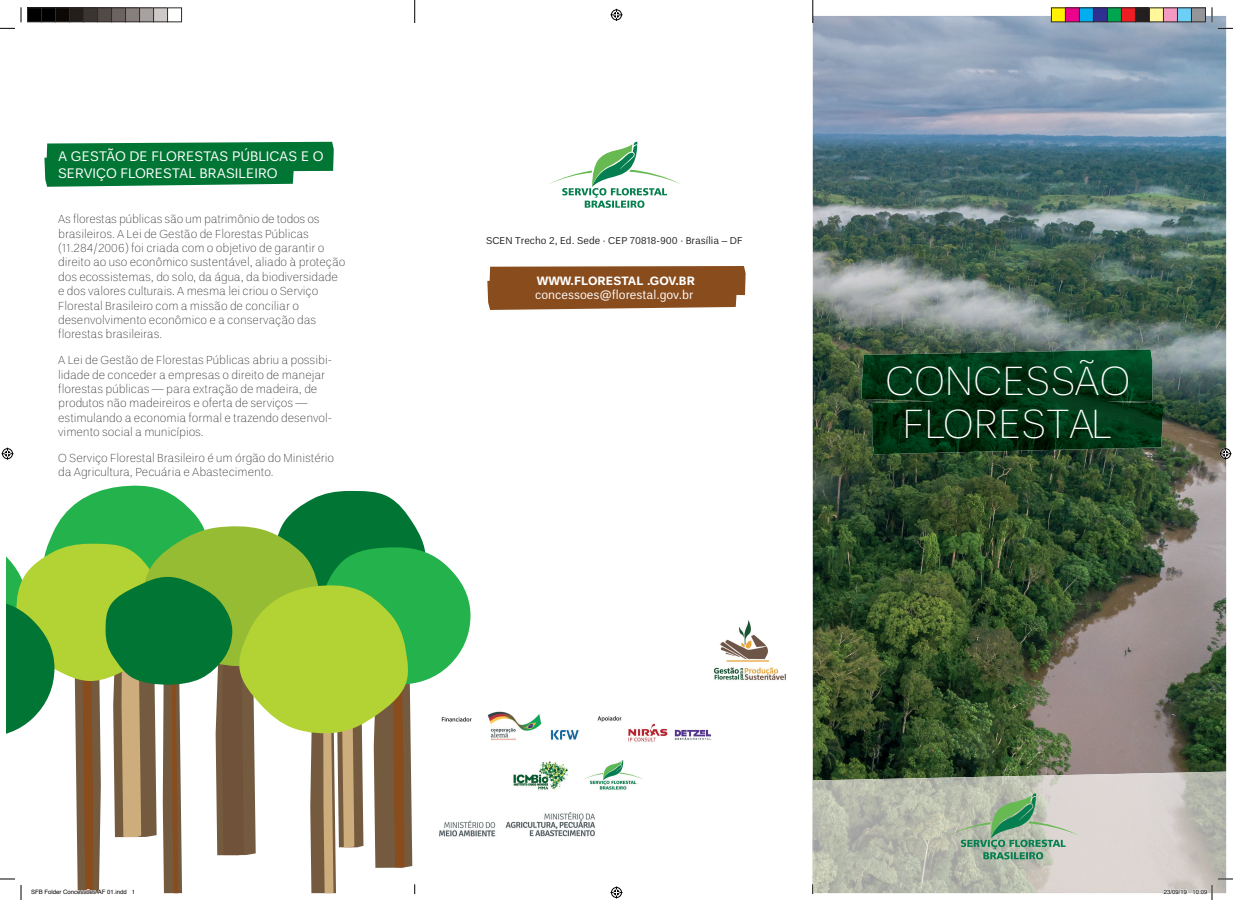
<style>
.page{position:relative;width:1233px;height:900px;background:#fff}
.page>*{position:absolute;margin:0;border:0;box-sizing:border-box;transform-origin:0 0}
.t1{font:300 42px/42.8px "Un B Pro";color:#fff;text-align:center}
.t2{font:14px/16.8px "Un B Pro";color:#fff}
.t3{font:300 12px/14.4px "Un B Pro";color:#231f20}
.t4{font:12px "Un B Pro";color:#fff}
.t5{font:700 12px "Un B Pro";color:#fff}
.t6{font:10px "Un B Pro";color:#231f20}
.t7{font:6px "Helvetica";color:#000}
</style>
<div class="page">
<img style="left:470px;top:618px;width:316px;height:219px">
<img style="left:813px;top:16px;width:413px;height:755px">
<svg style="left:414px;top:0;width:1px;height:23px"></svg>
<svg style="left:812px;top:0;width:1px;height:23px"></svg>
<svg style="left:44px;top:142px;width:290px;height:45px;background:#1a8349"></svg>
<svg style="left:487px;top:266px;width:258px;height:44px;background:#90562a"></svg>
<img style="left:861px;top:349px;width:302px;height:105px">
<img style="left:813px;top:771px;width:413px;height:122px">
<svg style="left:946px;top:793px;width:133px;height:66px;background:#a6bba5"></svg>
<svg style="left:549px;top:142px;width:131px;height:66px"></svg>
<svg style="left:0;top:28px;width:15px;height:1px"></svg>
<svg style="left:1218px;top:28px;width:15px;height:1px"></svg>
<svg style="left:1218px;top:878px;width:15px;height:2px"></svg>
<svg style="left:20px;top:7px;width:2px;height:15px"></svg>
<svg style="left:1211px;top:7px;width:1px;height:15px"></svg>
<svg style="left:610px;top:9px;width:12px;height:12px"></svg>
<svg style="left:610px;top:886px;width:12px;height:12px"></svg>
<svg style="left:2px;top:448px;width:12px;height:12px"></svg>
<svg style="left:1219px;top:448px;width:12px;height:12px"></svg>
<div style="left:28px;top:8px;width:14px;height:14px;background:#000"></div>
<div style="left:27px;top:7px;width:15px;height:15px;border:1px solid #302a28"></div>
<div style="left:42px;top:8px;width:14px;height:14px;background:#000"></div>
<div style="left:41px;top:7px;width:15px;height:15px;border:1px solid #302a28"></div>
<div style="left:56px;top:8px;width:14px;height:14px;background:#0c0806"></div>
<div style="left:55px;top:7px;width:15px;height:15px;border:1px solid #302a28"></div>
<div style="left:70px;top:8px;width:14px;height:14px;background:#241e1b"></div>
<div style="left:69px;top:7px;width:15px;height:15px;border:1px solid #302a28"></div>
<div style="left:84px;top:8px;width:14px;height:14px;background:#3b3532"></div>
<div style="left:83px;top:7px;width:15px;height:15px;border:1px solid #302a28"></div>
<div style="left:98px;top:8px;width:14px;height:14px;background:#524a47"></div>
<div style="left:97px;top:7px;width:15px;height:15px;border:1px solid #302a28"></div>
<div style="left:112px;top:8px;width:14px;height:14px;background:#6b6360"></div>
<div style="left:111px;top:7px;width:15px;height:15px;border:1px solid #302a28"></div>
<div style="left:126px;top:8px;width:14px;height:14px;background:#867f7c"></div>
<div style="left:125px;top:7px;width:15px;height:15px;border:1px solid #302a28"></div>
<div style="left:140px;top:8px;width:14px;height:14px;background:#a7a2a0"></div>
<div style="left:139px;top:7px;width:15px;height:15px;border:1px solid #302a28"></div>
<div style="left:154px;top:8px;width:14px;height:14px;background:#cdc9c8"></div>
<div style="left:153px;top:7px;width:15px;height:15px;border:1px solid #302a28"></div>
<div style="left:167px;top:7px;width:15px;height:15px;border:1px solid #302a28"></div>
<div style="left:1051px;top:8px;width:14px;height:14px;background:#fff101"></div>
<div style="left:1051px;top:7px;width:15px;height:15px;border:1px solid #302a28"></div>
<div style="left:1065px;top:8px;width:14px;height:14px;background:#ed028c"></div>
<div style="left:1065px;top:7px;width:15px;height:15px;border:1px solid #302a28"></div>
<div style="left:1079px;top:8px;width:14px;height:14px;background:#00aeef"></div>
<div style="left:1079px;top:7px;width:15px;height:15px;border:1px solid #302a28"></div>
<div style="left:1093px;top:8px;width:14px;height:14px;background:#2e3092"></div>
<div style="left:1093px;top:7px;width:15px;height:15px;border:1px solid #302a28"></div>
<div style="left:1107px;top:8px;width:14px;height:14px;background:#00a54f"></div>
<div style="left:1107px;top:7px;width:15px;height:15px;border:1px solid #302a28"></div>
<div style="left:1121px;top:8px;width:14px;height:14px;background:#ee1d23"></div>
<div style="left:1121px;top:7px;width:15px;height:15px;border:1px solid #302a28"></div>
<div style="left:1135px;top:8px;width:14px;height:14px;background:#231f20"></div>
<div style="left:1135px;top:7px;width:15px;height:15px;border:1px solid #302a28"></div>
<div style="left:1149px;top:8px;width:14px;height:14px;background:#fff79a"></div>
<div style="left:1149px;top:7px;width:15px;height:15px;border:1px solid #302a28"></div>
<div style="left:1163px;top:8px;width:14px;height:14px;background:#f499c2"></div>
<div style="left:1163px;top:7px;width:15px;height:15px;border:1px solid #302a28"></div>
<div style="left:1177px;top:8px;width:14px;height:14px;background:#6bcff6"></div>
<div style="left:1177px;top:7px;width:15px;height:15px;border:1px solid #302a28"></div>
<div style="left:1191px;top:8px;width:14px;height:14px;background:#939598"></div>
<div style="left:1191px;top:7px;width:15px;height:15px;border:1px solid #302a28"></div>
<svg style="left:0;top:485px;width:470px;height:415px"></svg>
<svg style="left:1163px;top:885px;width:49px;height:15px"></svg>
<div style="left:601px;top:805px;width:119px;height:38px;background:#fff"></div>
<p class="t2" style="left:58px;top:148px;width:267px">A GESTÃO DE FLORESTAS PÚBLICAS E O<br>SERVIÇO FLORESTAL BRASILEIRO</p>
<p class="t3" style="left:58px;top:212px;width:289px">As florestas públicas são um patrimônio de todos os brasileiros. A Lei de Gestão de Florestas Públicas (11.284/2006) foi criada com o objetivo de garantir o direito ao uso econômico sustentável, aliado à proteção dos ecossistemas, do solo, da água, da biodiversidade e dos valores culturais. A mesma lei criou o Serviço Florestal Brasileiro com a missão de conciliar o desenvolvimento econômico e a conservação das florestas brasileiras.</p>
<p class="t3" style="left:58px;top:353px;width:275px">A Lei de Gestão de Florestas Públicas abriu a possibi&shy;lidade de conceder a empresas o direito de manejar florestas públicas — para extração de madeira, de produtos não madeireiros e oferta de serviços — estimulando a economia formal e trazendo desenvol&shy;vimento social a municípios.</p>
<p class="t3" style="left:58px;top:450px;width:277px">O Serviço Florestal Brasileiro é um órgão do Ministério da Agricultura, Pecuária e Abastecimento.</p>
<p class="t6" style="left:486px;top:235px;width:258px">SCEN Trecho 2, Ed. Sede · CEP 70818-900 · Brasília – DF</p>
<p class="t5" style="left:537px;top:273px;width:160px">WWW.FLORESTAL .GOV.BR</p>
<p class="t4" style="left:535px;top:288px;width:159px">concessoes@florestal.gov.br</p>
<h1 class="t1" style="left:885px;top:359px;width:246px">CONCESSÃO<br>FLORESTAL</h1>
<p class="t7" style="left:31px;top:887px;width:106px">SFB Folder Concessões AF 01.indd 1</p>
<p class="t7" style="left:1164px;top:887px;width:45px">23/09/19 10:09</p>
</div>
